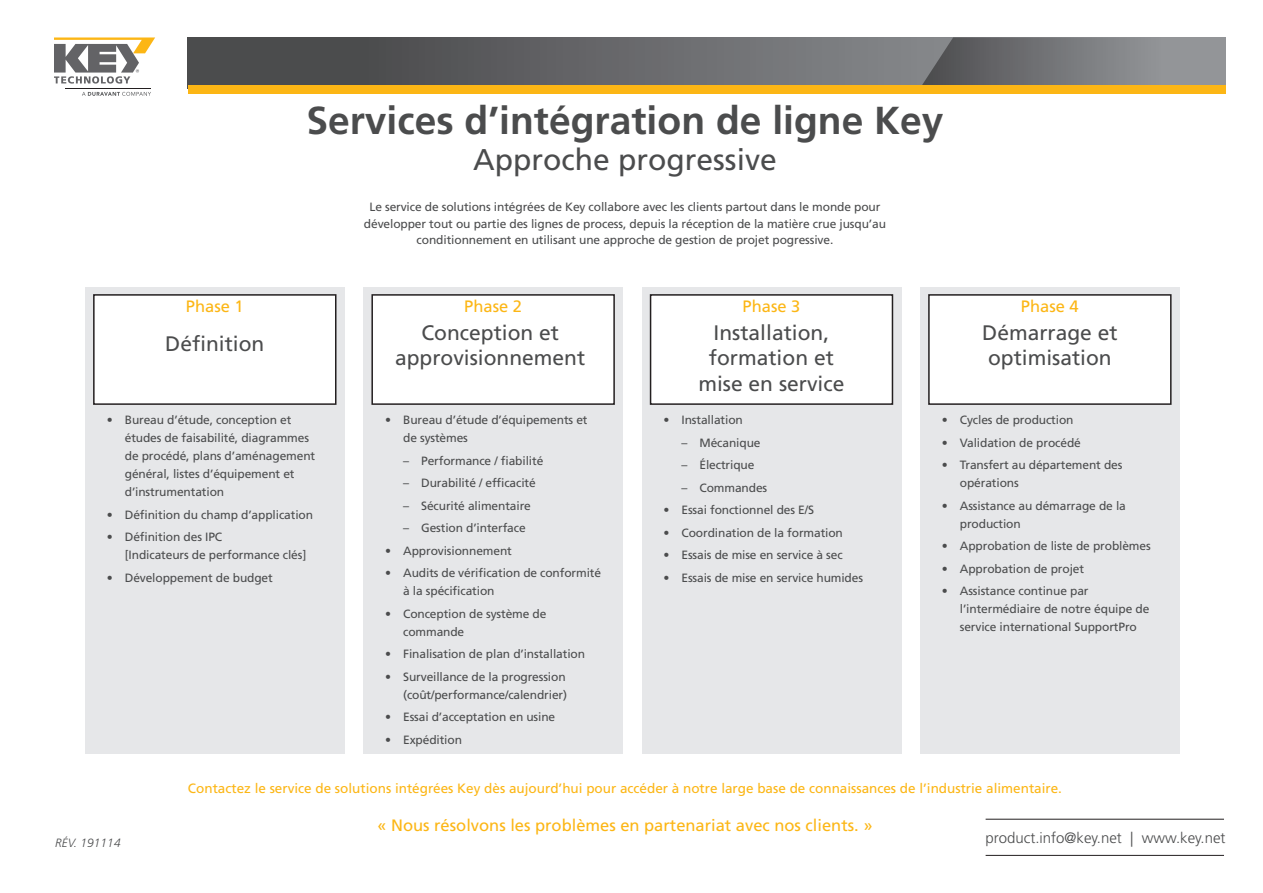
<style>
.page{position:relative;width:1263px;height:893px;background:#fff}
.page>*{position:absolute;margin:0;border:0;box-sizing:border-box;transform-origin:0 0}
.Headline{font:700 39px "Frutiger LT Std";color:#4b4c4d}
.Tag_Line{font:30px "Frutiger LT Std";color:#4b4c4d}
.Tag_Line-2{font:21px/25.2px "Frutiger LT Std";color:#4b4c4d;text-align:center}
.Subhead_1{font:16.5px "Frutiger LT Std";color:#fcb615}
.t1{font:300 15px "Frutiger LT Std";color:#4b4c4d}
.Subhead_2{font:13.5px "Frutiger LT Std";color:#fcb615}
.Body{font:12px/18px "Frutiger LT Std";letter-spacing:-.01em;color:#4b4c4d}
.t2{font:italic 300 12px "Frutiger LT Std";color:#4b4c4d}
</style>
<div class="page">
<svg style="left:188px;top:37px;width:731px;height:49px;background:#646463"></svg>
<svg style="left:919px;top:37px;width:306px;height:49px;background:#7c7c7c"></svg>
<div style="left:188px;top:86px;width:1037px;height:8px;background:#fcb615"></div>
<hr style="left:986px;top:819px;width:238px;height:1px;background:#231f20">
<hr style="left:986px;top:855px;width:238px;height:1px;background:#231f20">
<svg style="left:54px;top:38px;width:101px;height:46px"></svg>
<svg style="left:82px;top:92px;width:69px;height:4px"></svg>
<hr style="left:66px;top:89px;width:85px;height:1px;background:#231f20">
<div style="left:85px;top:287px;width:259px;height:467px;background:#e6e7e9"></div>
<div style="left:364px;top:287px;width:259px;height:467px;background:#e6e7e9"></div>
<div style="left:642px;top:287px;width:259px;height:467px;background:#e6e7e9"></div>
<div style="left:920px;top:287px;width:259px;height:467px;background:#e6e7e9"></div>
<div style="left:929px;top:295px;width:242px;height:109px;background:#fff"></div>
<div style="left:928px;top:294px;width:243px;height:111px;border:2px solid #231f20"></div>
<div style="left:650px;top:295px;width:242px;height:109px;background:#fff"></div>
<div style="left:650px;top:294px;width:243px;height:111px;border:2px solid #231f20"></div>
<div style="left:372px;top:295px;width:242px;height:109px;background:#fff"></div>
<div style="left:371px;top:294px;width:244px;height:111px;border:2px solid #231f20"></div>
<div style="left:94px;top:295px;width:242px;height:109px;background:#fff"></div>
<div style="left:93px;top:294px;width:243px;height:111px;border:2px solid #231f20"></div>
<p class="Subhead_1" style="left:186px;top:296px;width:59px">Phase 1</p>
<p class="Tag_Line-2" style="left:165px;top:331px;width:101px">Définition</p>
<p class="Headline" style="left:306px;top:98px;width:639px">Services d’intégration de ligne Key</p>
<p class="Tag_Line" style="left:473px;top:142px;width:305px">Approche progressive</p>
<p class="Body" style="left:364px;top:199px;width:524px;line-height:16.5px;text-align:center">Le service de solutions intégrées de Key collabore avec les clients partout dans le monde pour développer tout ou partie des lignes de process, depuis la réception de la matière crue jusqu’au conditionnement en utilisant une approche de gestion de projet pogressive.</p>
<p class="Subhead_1" style="left:464px;top:296px;width:59px">Phase 2</p>
<p class="Tag_Line-2" style="left:395px;top:320px;width:192px">Conception et approvisionnement</p>
<p class="Subhead_1" style="left:743px;top:296px;width:59px">Phase 3</p>
<p class="Tag_Line-2" style="left:698px;top:320px;width:147px">Installation, formation et mise en service</p>
<p class="Subhead_1" style="left:1021px;top:296px;width:59px">Phase 4</p>
<p class="Tag_Line-2" style="left:982px;top:320px;width:137px;text-align:left">Démarrage et optimisation</p>
<p class="Body" style="left:125px;top:411px;width:192px;text-indent:-18px">• Bureau d’étude, conception et études de faisabilité, diagrammes de procédé, plans d’aménagement général, listes d’équipement et d’instrumentation</p>
<p class="Body" style="left:107px;top:506px;width:208px">• Définition du champ d’application</p>
<p class="Body" style="left:125px;top:528px;width:183px;text-indent:-18px">• Définition des IPC<br>[Indicateurs de performance clés]</p>
<p class="Body" style="left:107px;top:569px;width:168px">• Développement de budget</p>
<p class="Body" style="left:403px;top:411px;width:186px;text-indent:-18px">• Bureau d’étude d’équipements et de systèmes</p>
<p class="Body" style="left:403px;top:452px;width:142px">– Performance / fiabilité</p>
<p class="Body" style="left:403px;top:474px;width:134px">– Durabilité / efficacité</p>
<p class="Body" style="left:403px;top:497px;width:129px">– Sécurité alimentaire</p>
<p class="Body" style="left:403px;top:519px;width:124px">– Gestion d’interface</p>
<p class="Body" style="left:385px;top:542px;width:128px">• Approvisionnement</p>
<p class="Body" style="left:403px;top:564px;width:199px;text-indent:-18px">• Audits de vérification de conformité à la spécification</p>
<p class="Body" style="left:403px;top:605px;width:145px;text-indent:-18px">• Conception de système de commande</p>
<p class="Body" style="left:385px;top:645px;width:201px">• Finalisation de plan d’installation</p>
<p class="Body" style="left:385px;top:668px;width:183px;text-align:right">• Surveillance de la progression (coût/performance/calendrier)</p>
<p class="Body" style="left:385px;top:708px;width:172px">• Essai d’acceptation en usine</p>
<p class="Body" style="left:385px;top:731px;width:78px">• Expédition</p>
<p class="Body" style="left:663px;top:411px;width:81px">• Installation</p>
<p class="Body" style="left:681px;top:434px;width:81px">– Mécanique</p>
<p class="Body" style="left:681px;top:456px;width:74px">– Électrique</p>
<p class="Body" style="left:681px;top:479px;width:87px">– Commandes</p>
<p class="Body" style="left:663px;top:501px;width:152px">• Essai fonctionnel des E/S</p>
<p class="Body" style="left:663px;top:524px;width:181px">• Coordination de la formation</p>
<p class="Body" style="left:663px;top:546px;width:181px">• Essais de mise en service à sec</p>
<p class="Body" style="left:663px;top:569px;width:201px">• Essais de mise en service humides</p>
<p class="Body" style="left:942px;top:411px;width:133px">• Cycles de production</p>
<p class="Body" style="left:942px;top:434px;width:141px">• Validation de procédé</p>
<p class="Body" style="left:960px;top:456px;width:164px;text-indent:-18px">• Transfert au département des opérations</p>
<p class="Body" style="left:960px;top:497px;width:168px;text-indent:-18px">• Assistance au démarrage de la production</p>
<p class="Body" style="left:942px;top:537px;width:210px">• Approbation de liste de problèmes</p>
<p class="Body" style="left:942px;top:560px;width:144px">• Approbation de projet</p>
<p class="Body" style="left:960px;top:582px;width:191px;text-indent:-18px">• Assistance continue par l’intermédiaire de notre équipe de service international SupportPro</p>
<p class="t2" style="left:55px;top:836px;width:67px">RÉV. 191114</p>
<p class="Subhead_2" style="left:188px;top:780px;width:876px">Contactez le service de solutions intégrées Key dès aujourd’hui pour accéder à notre large base de connaissances de l’industrie alimentaire.</p>
<p class="Subhead_1" style="left:377px;top:815px;width:497px">« Nous résolvons les problèmes en partenariat avec nos clients. »</p>
<p class="t1" style="left:986px;top:829px;width:241px">product.info@key.net | www.key.net</p>
</div>
